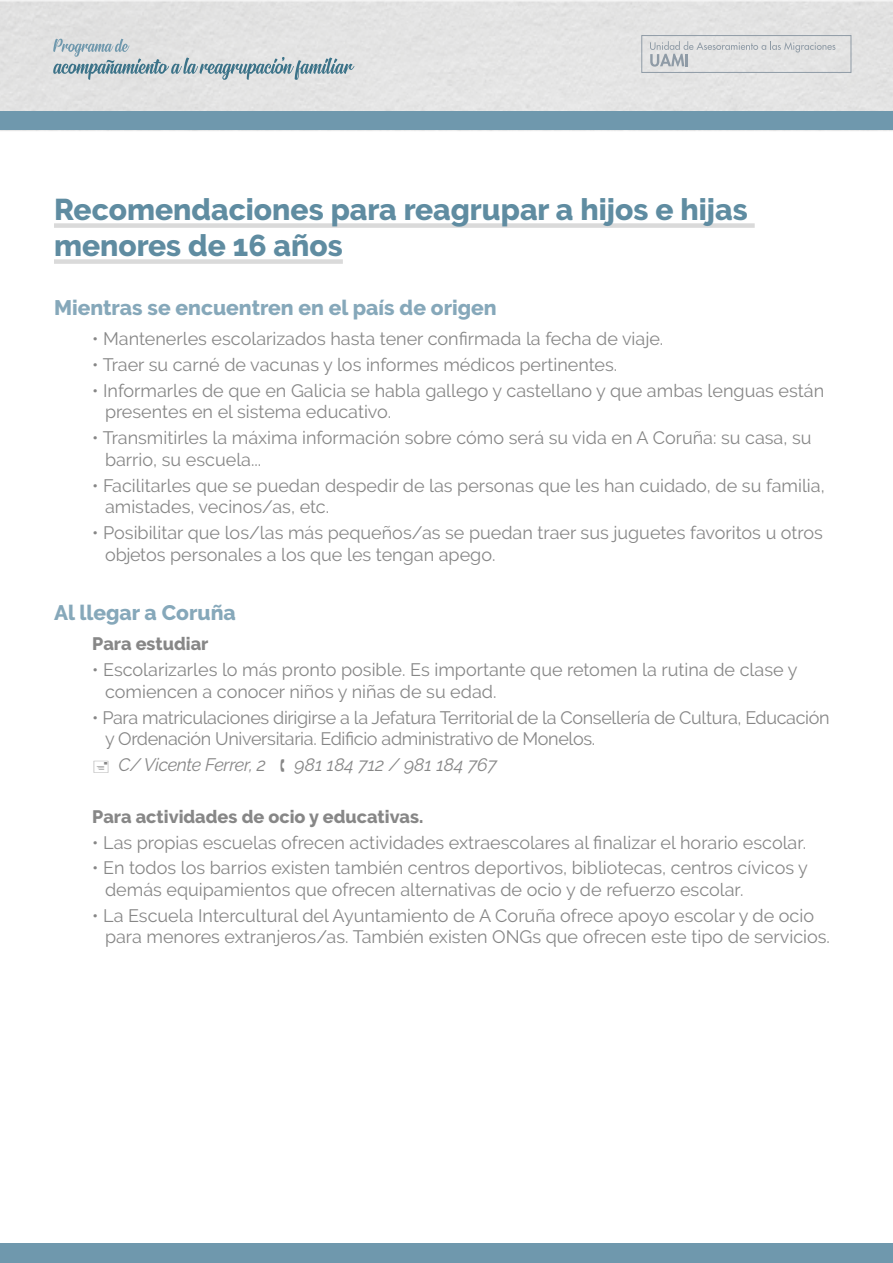
<style>
.page{position:relative;width:893px;height:1263px;background:#fff}
.page>*{position:absolute;margin:0;border:0;box-sizing:border-box;transform-origin:0 0}
.t1{font:800 30px/36px "Raleway";color:#5f8ca1}
.t2{font:800 21px "Raleway";color:#86a8ba}
.t3{font:18px/21.6px "Raleway";color:#878787}
.t4{font:18px/21.6px "Raleway";letter-spacing:-.02em;color:#878787}
.t5{font:800 18px "Raleway";color:#878787}
.t6{font:italic 18px "Raleway";color:#878787}
.t7{font:italic 18px "Raleway";letter-spacing:-.02em;color:#878787}
</style>
<div class="page">
<div style="left:0;top:111px;width:893px;height:19px;background:#6f98ad"></div>
<div style="left:0;top:1243px;width:893px;height:20px;background:#6f98ad"></div>
<svg style="left:53px;top:39px;width:301px;height:41px;background:#c6cfd3"></svg>
<svg style="left:650px;top:41px;width:185px;height:26px;background:#d8d9da"></svg>
<div style="left:641px;top:35px;width:210px;height:38px;border:1px solid #8f9ba6"></div>
<div style="left:54px;top:223px;width:701px;height:5px;background:#dadada"></div>
<div style="left:54px;top:259px;width:289px;height:5px;background:#dadada"></div>
<h1 class="t1" style="left:54px;top:191px;width:695px">Recomendaciones para reagrupar a hijos e hijas menores de 16 años</h1>
<p class="t2" style="left:54px;top:295px;width:444px">Mientras se encuentren en el país de origen</p>
<p class="t3" style="left:92px;top:328px;width:573px">• Mantenerles escolarizados hasta tener confirmada la fecha de viaje.</p>
<p class="t3" style="left:92px;top:354px;width:527px">• Traer su carné de vacunas y los informes médicos pertinentes.</p>
<p class="t3" style="left:105px;top:379px;width:721px;text-indent:-13px">• Informarles de que en Galicia se habla gallego y castellano y que ambas lenguas están presentes en el sistema educativo.</p>
<p class="t3" style="left:105px;top:427px;width:708px;text-indent:-13px">• Transmitirles la máxima información sobre cómo será su vida en A Coruña: su casa, su barrio, su escuela...</p>
<p class="t3" style="left:105px;top:474px;width:721px;text-indent:-13px">• Facilitarles que se puedan despedir de las personas que les han cuidado, de su familia, amistades, vecinos/as, etc.</p>
<p class="t3" style="left:105px;top:522px;width:719px;text-indent:-13px">• Posibilitar que los/las más pequeños/as se puedan traer sus juguetes favoritos u otros objetos personales a los que les tengan apego.</p>
<p class="t2" style="left:54px;top:601px;width:183px">Al llegar a Coruña</p>
<p class="t5" style="left:92px;top:634px;width:118px">Para estudiar</p>
<p class="t3" style="left:105px;top:659px;width:694px;text-indent:-13px">• Escolarizarles lo más pronto posible. Es importante que retomen la rutina de clase y comiencen a conocer niños y niñas de su edad.</p>
<p class="t4" style="left:105px;top:706px;width:726px;text-indent:-13px">• Para matriculaciones dirigirse a la Jefatura Territorial de la Consellería de Cultura, Educación y Ordenación Universitaria. Edificio administrativo de Monelos.</p>
<p class="t7" style="left:119px;top:754px;width:149px">C/ Vicente Ferrer, 2</p>
<p class="t6" style="left:295px;top:754px;width:204px">981 184 712 / 981 184 767</p>
<p class="t5" style="left:92px;top:806px;width:333px">Para actividades de ocio y educativas.</p>
<p class="t3" style="left:92px;top:831px;width:715px">• Las propias escuelas ofrecen actividades extraescolares al finalizar el horario escolar.</p>
<p class="t3" style="left:105px;top:857px;width:704px;text-indent:-13px">• En todos los barrios existen también centros deportivos, bibliotecas, centros cívicos y demás equipamientos que ofrecen alternativas de ocio y de refuerzo escolar.</p>
<p class="t3" style="left:105px;top:905px;width:726px;text-indent:-13px">• La Escuela Intercultural del Ayuntamiento de A Coruña ofrece apoyo escolar y de ocio para menores extranjeros/as. También existen ONGs que ofrecen este tipo de servicios.</p>
</div>
